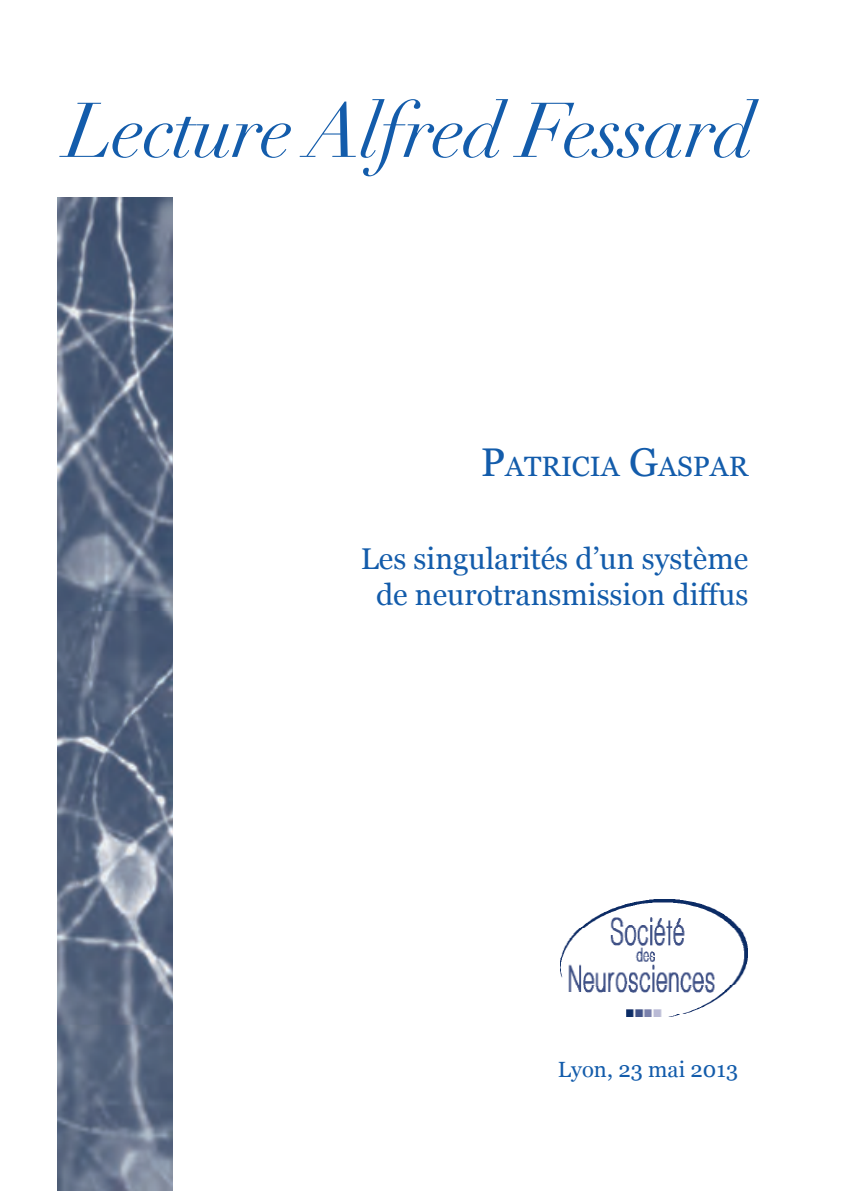
<style>
.page{position:relative;width:845px;height:1191px;background:#fff}
.page>*{position:absolute;margin:0;border:0;box-sizing:border-box;transform-origin:0 0}
.t1{font:italic 76px "Didot LT Std";letter-spacing:-.02em;color:#135cab}
.t2{font:30px "Georgia";color:#135cab}
.t3{font:28px "Georgia";color:#135cab}
.t4{font:22px "Georgia";color:#135cab}
.s1{font-size:40px}
</style>
<div class="page">
<img style="left:58px;top:197px;width:114px;height:994px">
<img style="left:560px;top:900px;width:188px;height:116px">
<p class="t1" style="left:66px;top:85px;width:690px">Lecture Alfred Fessard</p>
<p class="t3" style="left:481px;top:450px;width:269px"><span class="s1">P</span>ATRICIA <span class="s1">G</span>ASPAR</p>
<p class="t2" style="left:361px;top:542px;width:389px">Les singularités d’un système</p>
<p class="t2" style="left:376px;top:578px;width:374px">de neurotransmission diffus</p>
<p class="t4" style="left:558px;top:1056px;width:182px">Lyon, 23 mai 2013</p>
</div>
